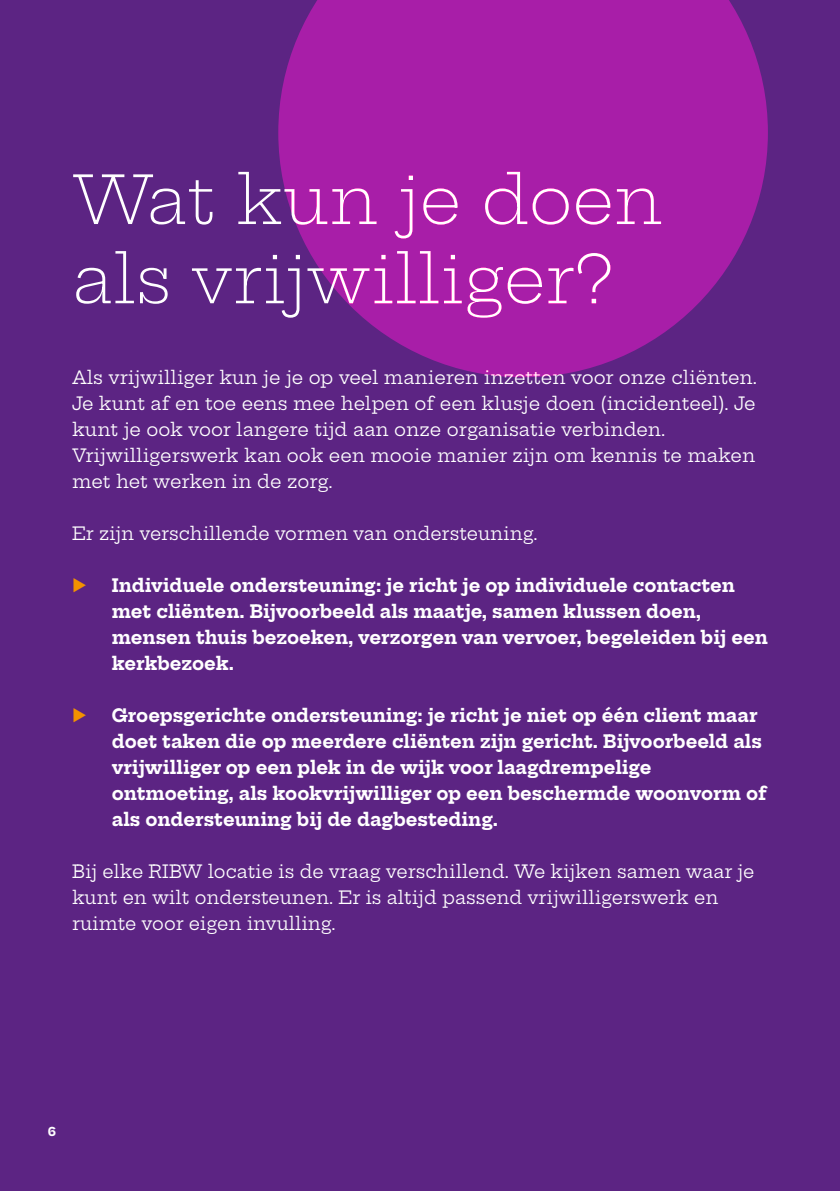
<style>
.page{position:relative;width:840px;height:1191px;background:#fff}
.page>*{position:absolute;margin:0;border:0;box-sizing:border-box;transform-origin:0 0}
.t1{font:300 66px/79.2px "Hepta Slab";color:#fff}
.t2{font:18px/26px "Hepta Slab";color:#fff}
.t3{font:700 18px/26px "Hepta Slab";color:#fff}
.t4{font:700 18px "Hepta Slab";color:#f39200}
.t5{font:700 12px "Hepta Slab";color:#fff}
</style>
<div class="page">
<div style="left:0;top:0;width:839px;height:1191px;background:#5c2483"></div>
<svg style="left:278px;top:0;width:489px;height:377px;fill:#a81ea8"></svg>
<h1 class="t1" style="left:72px;top:152px;width:591px">Wat kun je doen als vrijwilliger?</h1>
<p class="t2" style="left:72px;top:362px;width:686px">Als vrijwilliger kun je je op veel manieren inzetten voor onze cliënten.<br>Je kunt af en toe eens mee helpen of een klusje doen (incidenteel). Je kunt je ook voor langere tijd aan onze organisatie verbinden.<br>Vrijwilligerswerk kan ook een mooie manier zijn om kennis te maken met het werken in de zorg.</p>
<p class="t2" style="left:72px;top:518px;width:466px">Er zijn verschillende vormen van ondersteuning.</p>
<p class="t4" style="left:72px;top:570px;width:16px">▶</p>
<p class="t3" style="left:112px;top:570px;width:657px">Individuele ondersteuning: je richt je op individuele contacten met cliënten. Bijvoorbeeld als maatje, samen klussen doen, mensen thuis bezoeken, verzorgen van vervoer, begeleiden bij een kerkbezoek.</p>
<p class="t4" style="left:72px;top:700px;width:16px">▶</p>
<p class="t3" style="left:112px;top:700px;width:656px">Groepsgerichte ondersteuning: je richt je niet op één client maar doet taken die op meerdere cliënten zijn gericht. Bijvoorbeeld als vrijwilliger op een plek in de wijk voor laagdrempelige ontmoeting, als kookvrijwilliger op een beschermde woonvorm of als ondersteuning bij de dagbesteding.</p>
<p class="t2" style="left:72px;top:856px;width:683px">Bij elke RIBW locatie is de vraag verschillend. We kijken samen waar je kunt en wilt ondersteunen. Er is altijd passend vrijwilligerswerk en ruimte voor eigen invulling.</p>
<p class="t5" style="left:48px;top:1121px;width:10px">6</p>
</div>
